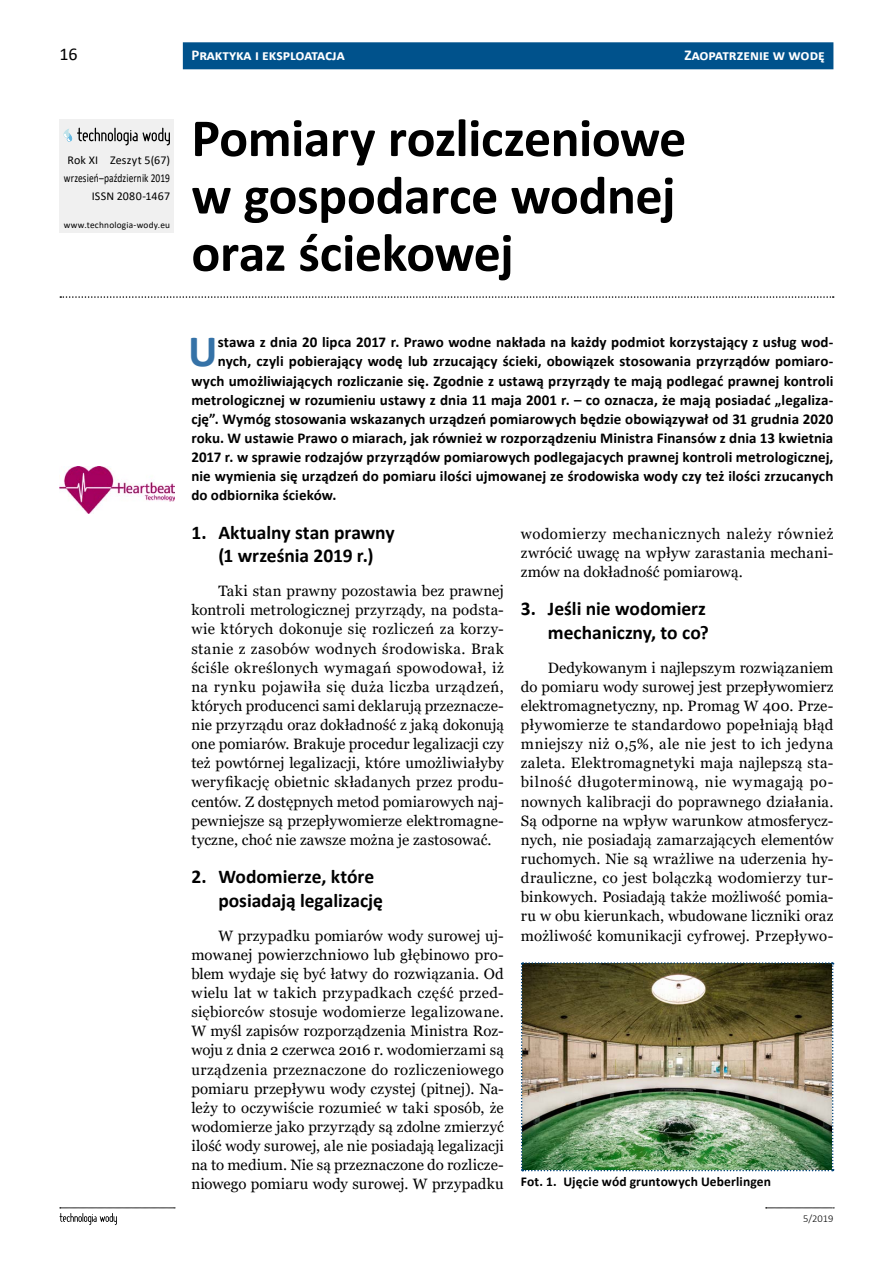
<style>
.page{position:relative;width:893px;height:1263px;background:#fff}
.page>*{position:absolute;margin:0;border:0;box-sizing:border-box;transform-origin:0 0}
.Tytul_01{font:700 54px/57.4px "Calibri";color:#000}
.Lid_01{font:700 45.15px "Calibri";color:#3572a7}
.Tytulik_01{font:700 19.5px/23.4px "Calibri";letter-spacing:-.005em;color:#000;text-align:center}
.t1{font:18px "Calibri";color:#000}
.T_podstawowy_01{font:15px/19.2px "Georgia";letter-spacing:.01em;color:#000;text-align:justify}
.Lid_01-2{font:700 15px "Calibri";letter-spacing:.005em;color:#000}
.t2{font:700 15px "Calibri";color:#fff}
.Tab_podpis_01{font:700 13.5px "Calibri";letter-spacing:.005em;color:#000}
.t3{font:12px/18px "Calibri";letter-spacing:.01em;color:#000;text-align:right}
.t4{font:300 10.5px "Calibri";color:#000}
.t5{font:9.3px "Calibri";letter-spacing:.025em;color:#000}
</style>
<div class="page">
<svg style="left:60px;top:1207px;width:115px;height:18px"></svg>
<svg style="left:766px;top:1207px;width:68px;height:1px"></svg>
<div style="left:60px;top:119px;width:114px;height:113px;background:#f0f0f0"></div>
<svg style="left:64px;top:128px;width:106px;height:17px"></svg>
<div style="left:183px;top:42px;width:650px;height:27px;background:#00528c"></div>
<svg style="left:60px;top:296px;width:774px;height:2px"></svg>
<img style="left:60px;top:467px;width:114px;height:46px">
<img style="left:521px;top:962px;width:314px;height:210px">
<p class="t1" style="left:60px;top:41px;width:20px">16</p>
<p class="t2" style="left:191px;top:44px;width:155px">Praktyka i eksploatacja</p>
<p class="t2" style="left:684px;top:44px;width:142px">Zaopatrzenie w wodę</p>
<p class="t3" style="left:64px;top:150px;width:108px">Rok XI Zeszyt 5(67) wrzesień–październik 2019<br>ISSN 2080-1467</p>
<p class="t5" style="left:64px;top:219px;width:108px">www.technologia-wody.eu</p>
<p class="Tytul_01" style="left:191px;top:109px;width:496px">Pomiary rozliczeniowe w gospodarce wodnej oraz ściekowej</p>
<p class="Lid_01" style="left:188px;top:320px;width:31px">U</p>
<p class="Lid_01-2" style="left:218px;top:332px;width:617px">stawa z dnia 20 lipca 2017 r. Prawo wodne nakłada na każdy podmiot korzystający z usług wod-</p>
<p class="Lid_01-2" style="left:218px;top:351px;width:617px">nych, czyli pobierający wodę lub zrzucający ścieki, obowiązek stosowania przyrządów pomiaro-</p>
<p class="Lid_01-2" style="left:191px;top:370px;width:644px">wych umożliwiających rozliczanie się. Zgodnie z ustawą przyrządy te mają podlegać prawnej kontroli</p>
<p class="Lid_01-2" style="left:191px;top:389px;width:644px">metrologicznej w rozumieniu ustawy z dnia 11 maja 2001 r. – co oznacza, że mają posiadać „legaliza-</p>
<p class="Lid_01-2" style="left:191px;top:408px;width:644px">cję”. Wymóg stosowania wskazanych urządzeń pomiarowych będzie obowiązywał od 31 grudnia 2020</p>
<p class="Lid_01-2" style="left:191px;top:427px;width:643px">roku. W ustawie Prawo o miarach, jak również w rozporządzeniu Ministra Finansów z dnia 13 kwietnia</p>
<p class="Lid_01-2" style="left:191px;top:447px;width:644px">2017 r. w sprawie rodzajów przyrządów pomiarowych podlegajacych prawnej kontroli metrologicznej,</p>
<p class="Lid_01-2" style="left:191px;top:466px;width:644px">nie wymienia się urządzeń do pomiaru ilości ujmowanej ze środowiska wody czy też ilości zrzucanych</p>
<p class="Lid_01-2" style="left:191px;top:485px;width:147px">do odbiornika ścieków.</p>
<p class="Tytulik_01" style="left:191px;top:520px;width:205px">1. Aktualny stan prawny (1 września 2019 r.)</p>
<p class="T_podstawowy_01" style="left:191px;top:582px;width:314px;text-indent:27px">Taki stan prawny pozostawia bez prawnej kontroli metrologicznej przyrządy, na podsta&shy;wie których dokonuje się rozliczeń za korzy&shy;stanie z zasobów wodnych środowiska. Brak ściśle określonych wymagań spowodował, iż na rynku pojawiła się duża liczba urządzeń, których producenci sami deklarują przeznacze&shy;nie przyrządu oraz dokładność z jaką dokonują one pomiarów. Brakuje procedur legalizacji czy też powtórnej legalizacji, które umożliwiałyby weryfikację obietnic składanych przez produ&shy;centów. Z dostępnych metod pomiarowych naj&shy;pewniejsze są przepływomierze elektromagne&shy;tyczne, choć nie zawsze można je zastosować.</p>
<p class="Tytulik_01" style="left:218px;top:865px;width:166px;text-align:left;text-indent:-27px">2. Wodomierze, które posiadają legalizację</p>
<p class="T_podstawowy_01" style="left:191px;top:926px;width:314px;text-indent:27px">W przypadku pomiarów wody surowej uj&shy;mowanej powierzchniowo lub głębinowo pro&shy;blem wydaje się być łatwy do rozwiązania. Od wielu lat w takich przypadkach część przed&shy;siębiorców stosuje wodomierze legalizowane.<br>W myśl zapisów rozporządzenia Ministra Roz&shy;woju z dnia 2 czerwca 2016 r. wodomierzami są urządzenia przeznaczone do rozliczeniowego pomiaru przepływu wody czystej (pitnej). Na&shy;leży to oczywiście rozumieć w taki sposób, że wodomierze jako przyrządy są zdolne zmierzyć ilość wody surowej, ale nie posiadają legalizacji na to medium. Nie są przeznaczone do rozlicze&shy;niowego pomiaru wody surowej. W przypadku</p>
<p class="T_podstawowy_01" style="left:521px;top:524px;width:314px">wodomierzy mechanicznych należy również zwrócić uwagę na wpływ zarastania mechani&shy;zmów na dokładność pomiarową.</p>
<p class="Tytulik_01" style="left:521px;top:597px;width:189px;text-align:right">3. Jeśli nie wodomierz mechaniczny, to co?</p>
<p class="T_podstawowy_01" style="left:521px;top:658px;width:314px;text-indent:27px">Dedykowanym i najlepszym rozwiązaniem do pomiaru wody surowej jest przepływomierz elektromagnetyczny, np. Promag W 400. Prze&shy;pływomierze te standardowo popełniają błąd mniejszy niż 0,5%, ale nie jest to ich jedyna zaleta. Elektromagnetyki maja najlepszą sta&shy;bilność długoterminową, nie wymagają po&shy;nownych kalibracji do poprawnego działania.<br>Są odporne na wpływ warunkow atmosferycz&shy;nych, nie posiadają zamarzających elementów ruchomych. Nie są wrażliwe na uderzenia hy&shy;drauliczne, co jest bolączką wodomierzy tur&shy;binkowych. Posiadają także możliwość pomia&shy;ru w obu kierunkach, wbudowane liczniki oraz możliwość komunikacji cyfrowej. Przepływo-</p>
<p class="Tab_podpis_01" style="left:521px;top:1172px;width:252px">Fot. 1. Ujęcie wód gruntowych Ueberlingen</p>
<p class="t4" style="left:803px;top:1212px;width:32px">5/2019</p>
</div>
